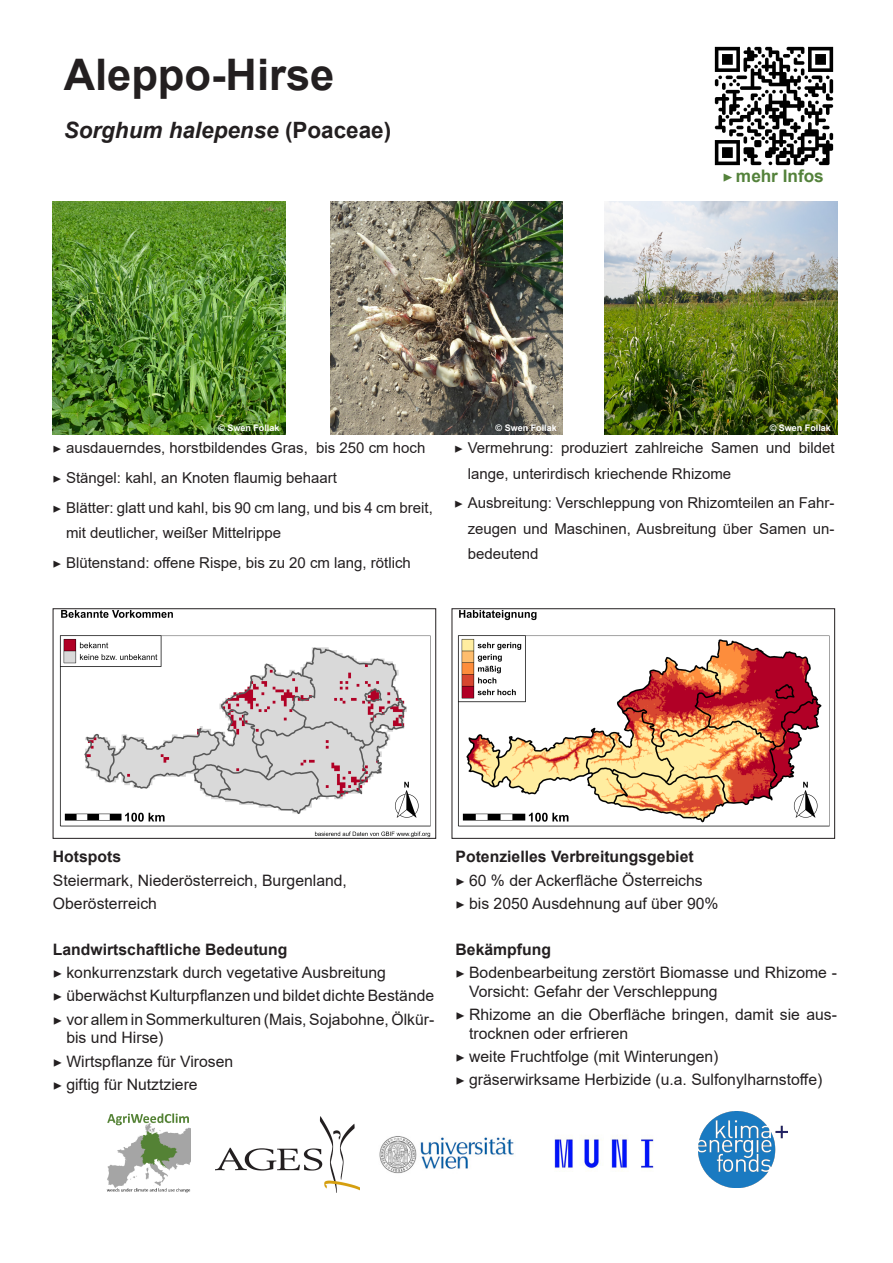
<style>
.page{position:relative;width:893px;height:1263px;background:#fff}
.page>*{position:absolute;margin:0;border:0;box-sizing:border-box;transform-origin:0 0}
.t1{font:700 43.5px "Arial";color:#231f20}
.t2{font:italic 700 22.5px "Arial";color:#231f20}
.t3{font:700 17.25px "Arial";letter-spacing:-.005em;color:#54823b}
.t4{font:15.75px/18.9px "Arial";color:#231f20}
.t5{font:700 15.75px "Arial";color:#231f20}
.t6{font:15px/25.5px "Arial";color:#231f20}
.t7{font:700 9px "Arial";color:#fff}
.s1{font-style:normal}
.s2{font-family:"Minion Pro";font-weight:400}
.s3{font-family:"Minion Pro"}
</style>
<div class="page">
<img style="left:106px;top:1113px;width:85px;height:80px">
<img style="left:698px;top:1112px;width:89px;height:76px">
<img style="left:215px;top:1116px;width:144px;height:76px">
<img style="left:554px;top:1135px;width:100px;height:37px">
<img style="left:379px;top:1136px;width:135px;height:38px">
<img style="left:53px;top:202px;width:232px;height:233px">
<img style="left:330px;top:202px;width:233px;height:233px">
<img style="left:604px;top:202px;width:233px;height:233px">
<img style="left:59px;top:610px;width:372px;height:226px">
<div style="left:53px;top:608px;width:383px;height:230px;border:1px solid #231f20"></div>
<img style="left:457px;top:610px;width:373px;height:217px">
<div style="left:452px;top:608px;width:383px;height:230px;border:1px solid #231f20"></div>
<img style="left:714px;top:46px;width:120px;height:120px">
<p class="t1" style="left:64px;top:44px;width:272px">Aleppo-Hirse</p>
<p class="t2" style="left:64px;top:115px;width:329px">Sorghum halepense <span class="s1">(Poaceae)</span></p>
<p class="t3" style="left:722px;top:164px;width:103px"><span class="s2">▶</span> mehr Infos</p>
<p class="t7" style="left:218px;top:421px;width:63px">© Swen Follak</p>
<p class="t7" style="left:496px;top:421px;width:63px">© Swen Follak</p>
<p class="t7" style="left:770px;top:421px;width:63px">© Swen Follak</p>
<p class="t6" style="left:53px;top:435px;width:374px"><span class="s3">▶</span> ausdauerndes, horstbildendes Gras, bis 250 cm hoch</p>
<p class="t6" style="left:53px;top:465px;width:286px"><span class="s3">▶</span> Stängel: kahl, an Knoten flaumig behaart</p>
<p class="t6" style="left:66px;top:494px;width:368px;text-indent:-14px"><span class="s3">▶</span> Blätter: glatt und kahl, bis 90 cm lang, und bis 4 cm breit, mit deutlicher, weißer Mittelrippe</p>
<p class="t6" style="left:53px;top:550px;width:360px"><span class="s3">▶</span> Blütenstand: offene Rispe, bis zu 20 cm lang, rötlich</p>
<p class="t6" style="left:468px;top:435px;width:368px;text-indent:-14px"><span class="s3">▶</span> Vermehrung: produziert zahlreiche Samen und bildet lange, unterirdisch kriechende Rhizome</p>
<p class="t6" style="left:468px;top:490px;width:368px;text-align:justify;text-indent:-14px"><span class="s3">▶</span> Ausbreitung: Verschleppung von Rhizomteilen an Fahr&shy;zeugen und Maschinen, Ausbreitung über Samen un&shy;bedeutend</p>
<p class="t5" style="left:53px;top:846px;width:70px">Hotspots</p>
<p class="t4" style="left:53px;top:870px;width:296px">Steiermark, Niederösterreich, Burgenland,</p>
<p class="t4" style="left:53px;top:894px;width:106px">Oberösterreich</p>
<p class="t5" style="left:53px;top:938px;width:236px">Landwirtschaftliche Bedeutung</p>
<p class="t4" style="left:53px;top:963px;width:335px"><span class="s3">▶</span> konkurrenzstark durch vegetative Ausbreitung</p>
<p class="t4" style="left:53px;top:986px;width:383px"><span class="s3">▶</span> überwächst Kulturpflanzen und bildet dichte Bestände</p>
<p class="t4" style="left:66px;top:1009px;width:369px;text-indent:-14px"><span class="s3">▶</span> vor allem in Sommerkulturen (Mais, Sojabohne, Ölkür&shy;bis und Hirse)</p>
<p class="t4" style="left:53px;top:1051px;width:182px"><span class="s3">▶</span> Wirtspflanze für Virosen</p>
<p class="t4" style="left:53px;top:1075px;width:146px"><span class="s3">▶</span> giftig für Nutztziere</p>
<p class="t5" style="left:456px;top:846px;width:240px">Potenzielles Verbreitungsgebiet</p>
<p class="t4" style="left:456px;top:870px;width:249px"><span class="s3">▶</span> 60 % der Ackerfläche Österreichs</p>
<p class="t4" style="left:456px;top:894px;width:265px"><span class="s3">▶</span> bis 2050 Ausdehnung auf über 90%</p>
<p class="t5" style="left:456px;top:938px;width:97px">Bekämpfung</p>
<p class="t4" style="left:469px;top:963px;width:369px;text-indent:-14px"><span class="s3">▶</span> Bodenbearbeitung zerstört Biomasse und Rhizome -<br>Vorsicht: Gefahr der Verschleppung</p>
<p class="t4" style="left:469px;top:1005px;width:369px;text-indent:-14px"><span class="s3">▶</span> Rhizome an die Oberfläche bringen, damit sie aus&shy;trocknen oder erfrieren</p>
<p class="t4" style="left:456px;top:1047px;width:264px"><span class="s3">▶</span> weite Fruchtfolge (mit Winterungen)</p>
<p class="t4" style="left:456px;top:1070px;width:368px"><span class="s3">▶</span> gräserwirksame Herbizide (u.a. Sulfonylharnstoffe)</p>
</div>
